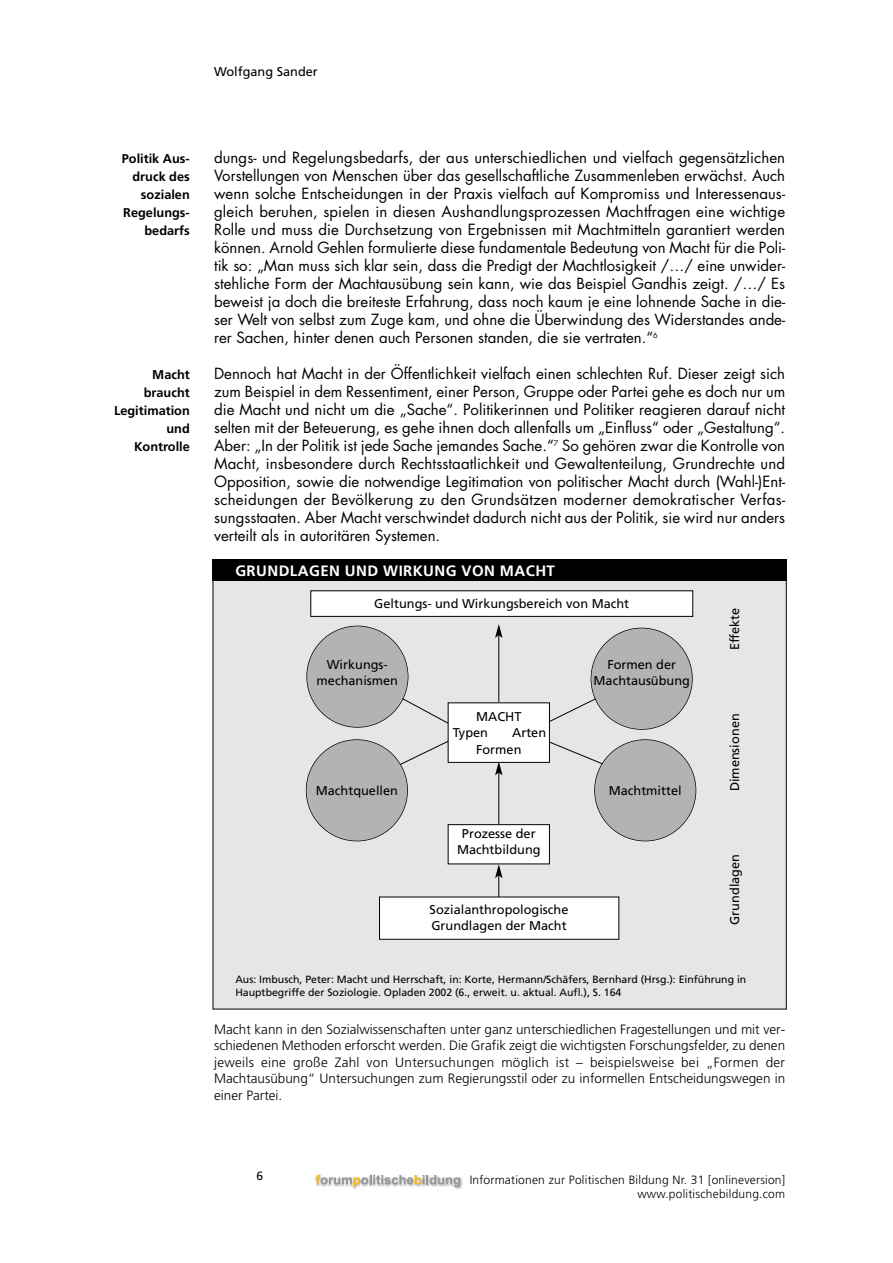
<style>
.page{position:relative;width:893px;height:1263px;background:#fff}
.page>*{position:absolute;margin:0;border:0;box-sizing:border-box;transform-origin:0 0}
.t1{font:15px/18px "Futura";color:#000;text-align:justify}
.t2{font:700 15px "Frutiger";letter-spacing:.03em;color:#fff}
.t3{font:300 13.5px/16.5px "Frutiger";color:#000;text-align:justify}
.t4{font:12.75px/16.5px "Frutiger";color:#000;text-align:center}
.t5{font:700 12.75px/18px "Frutiger";color:#000;text-align:right}
.t6{font:300 12px/13.5px "Frutiger";letter-spacing:.02em;color:#000;text-align:right}
.t7{font:12px "Frutiger";color:#000}
.t8{font:10.5px/13.5px "Frutiger";color:#000}
</style>
<div class="page">
<img style="left:314px;top:1174px;width:149px;height:15px">
<svg style="left:316px;top:1175px;width:144px;height:12px"></svg>
<div style="left:213px;top:560px;width:573px;height:449px;background:#e6e6e6"></div>
<div style="left:213px;top:560px;width:574px;height:21px;background:#000"></div>
<hr style="left:498px;top:635px;width:1px;height:67px;background:#000">
<svg style="left:495px;top:624px;width:8px;height:14px"></svg>
<hr style="left:498px;top:773px;width:1px;height:51px;background:#000">
<svg style="left:495px;top:763px;width:8px;height:12px"></svg>
<hr style="left:498px;top:875px;width:1px;height:38px;background:#000">
<svg style="left:495px;top:864px;width:8px;height:14px"></svg>
<div style="left:311px;top:591px;width:382px;height:25px;background:#fff"></div>
<div style="left:310px;top:590px;width:383px;height:27px;border:1px solid #000"></div>
<div style="left:448px;top:825px;width:101px;height:39px;background:#fff"></div>
<div style="left:448px;top:824px;width:102px;height:40px;border:1px solid #000"></div>
<svg style="left:383px;top:689px;width:65px;height:39px"></svg>
<svg style="left:385px;top:737px;width:63px;height:35px"></svg>
<svg style="left:550px;top:688px;width:67px;height:36px"></svg>
<svg style="left:550px;top:741px;width:65px;height:29px"></svg>
<div style="left:591px;top:628px;width:101px;height:101px;background:#b3b3b3;border-radius:50%"></div>
<div style="left:591px;top:628px;width:102px;height:102px;border:2px solid #000;border-radius:50%"></div>
<div style="left:307px;top:626px;width:101px;height:101px;background:#b3b3b3;border-radius:50%"></div>
<div style="left:306px;top:626px;width:102px;height:102px;border:2px solid #000;border-radius:50%"></div>
<div style="left:448px;top:703px;width:101px;height:59px;background:#fff"></div>
<div style="left:448px;top:702px;width:102px;height:61px;border:1px solid #000"></div>
<div style="left:595px;top:740px;width:100px;height:100px;background:#b3b3b3;border-radius:50%"></div>
<div style="left:594px;top:739px;width:102px;height:102px;border:2px solid #000;border-radius:50%"></div>
<div style="left:379px;top:897px;width:240px;height:42px;background:#fff"></div>
<div style="left:379px;top:897px;width:240px;height:43px;border:1px solid #000"></div>
<div style="left:307px;top:740px;width:100px;height:100px;background:#b3b3b3;border-radius:50%"></div>
<div style="left:306px;top:739px;width:102px;height:102px;border:2px solid #000;border-radius:50%"></div>
<p class="t4" style="left:214px;top:64px;width:105px">Wolfgang Sander</p>
<p class="t5" style="left:122px;top:151px;width:69px">Politik Aus&shy;druck des sozialen<br>Regelungs&shy;bedarfs</p>
<p class="t5" style="left:114px;top:367px;width:77px">Macht braucht<br>Legitimation und<br>Kontrolle</p>
<p class="t1" style="left:214px;top:150px;width:573px">dungs- und Regelungsbedarfs, der aus unterschiedlichen und vielfach gegensätzlichen Vorstellungen von Menschen über das gesellschaftliche Zusammenleben erwächst. Auch wenn solche Entscheidungen in der Praxis vielfach auf Kompromiss und Interessenaus&shy;gleich beruhen, spielen in diesen Aushandlungsprozessen Machtfragen eine wichtige Rolle und muss die Durchsetzung von Ergebnissen mit Machtmitteln garantiert werden können. Arnold Gehlen formulierte diese fundamentale Bedeutung von Macht für die Poli&shy;tik so: „Man muss sich klar sein, dass die Predigt der Machtlosigkeit /…/ eine unwider&shy;stehliche Form der Machtausübung sein kann, wie das Beispiel Gandhis zeigt. /…/ Es beweist ja doch die breiteste Erfahrung, dass noch kaum je eine lohnende Sache in die&shy;ser Welt von selbst zum Zuge kam, und ohne die Überwindung des Widerstandes ande&shy;rer Sachen, hinter denen auch Personen standen, die sie vertraten.“<sup>6</sup></p>
<p class="t1" style="left:214px;top:366px;width:573px">Dennoch hat Macht in der Öffentlichkeit vielfach einen schlechten Ruf. Dieser zeigt sich zum Beispiel in dem Ressentiment, einer Person, Gruppe oder Partei gehe es doch nur um die Macht und nicht um die „Sache“. Politikerinnen und Politiker reagieren darauf nicht selten mit der Beteuerung, es gehe ihnen doch allenfalls um „Einfluss“ oder „Gestaltung“.<br>Aber: „In der Politik ist jede Sache jemandes Sache.“<sup>7</sup> So gehören zwar die Kontrolle von Macht, insbesondere durch Rechtsstaatlichkeit und Gewaltenteilung, Grundrechte und Opposition, sowie die notwendige Legitimation von politischer Macht durch (Wahl-)Ent&shy;scheidungen der Bevölkerung zu den Grundsätzen moderner demokratischer Verfas&shy;sungsstaaten. Aber Macht verschwindet dadurch nicht aus der Politik, sie wird nur anders verteilt als in autoritären Systemen.</p>
<p class="t2" style="left:235px;top:564px;width:321px">GRUNDLAGEN UND WIRKUNG VON MACHT</p>
<p class="t4" style="left:374px;top:596px;width:256px">Geltungs- und Wirkungsbereich von Macht</p>
<p class="t4" style="left:317px;top:657px;width:83px">Wirkungs&shy;mechanismen</p>
<p class="t4" style="left:316px;top:783px;width:84px">Machtquellen</p>
<p class="t4" style="left:453px;top:709px;width:70px;text-align:left;text-indent:23px">MACHT<br>Typen</p>
<p class="t4" style="left:476px;top:725px;width:72px;text-align:left;text-indent:36px">Arten<br>Formen</p>
<p class="t4" style="left:457px;top:826px;width:85px">Prozesse der<br>Machtbildung</p>
<p class="t4" style="left:430px;top:902px;width:140px;text-align:left">Sozialanthropologische<br>Grundlagen der Macht</p>
<p class="t4" style="left:594px;top:657px;width:98px">Formen der<br>Machtausübung</p>
<p class="t4" style="left:609px;top:783px;width:74px">Machtmittel</p>
<p class="t4" style="left:727px;top:650px;width:45px;rotate:-90deg">Effekte</p>
<p class="t4" style="left:727px;top:791px;width:79px;rotate:-90deg">Dimensionen</p>
<p class="t4" style="left:727px;top:925px;width:72px;rotate:-90deg">Grundlagen</p>
<p class="t8" style="left:235px;top:973px;width:512px">Aus: Imbusch, Peter: Macht und Herrschaft, in: Korte, Hermann/Schäfers, Bernhard (Hrsg.): Einführung in<br>Hauptbegriffe der Soziologie. Opladen 2002 (6., erweit. u. aktual. Aufl.), S. 164</p>
<p class="t3" style="left:214px;top:1022px;width:573px">Macht kann in den Sozialwissenschaften unter ganz unterschiedlichen Fragestellungen und mit ver&shy;schiedenen Methoden erforscht werden. Die Grafik zeigt die wichtigsten Forschungsfelder, zu denen jeweils eine große Zahl von Untersuchungen möglich ist – beispielsweise bei „Formen der Machtausübung“ Untersuchungen zum Regierungsstil oder zu informellen Entscheidungswegen in einer Partei.</p>
<p class="t7" style="left:257px;top:1171px;width:8px">6</p>
<p class="t6" style="left:470px;top:1174px;width:317px">Informationen zur Politischen Bildung Nr. 31 [onlineversion] www.politischebildung.com</p>
</div>
